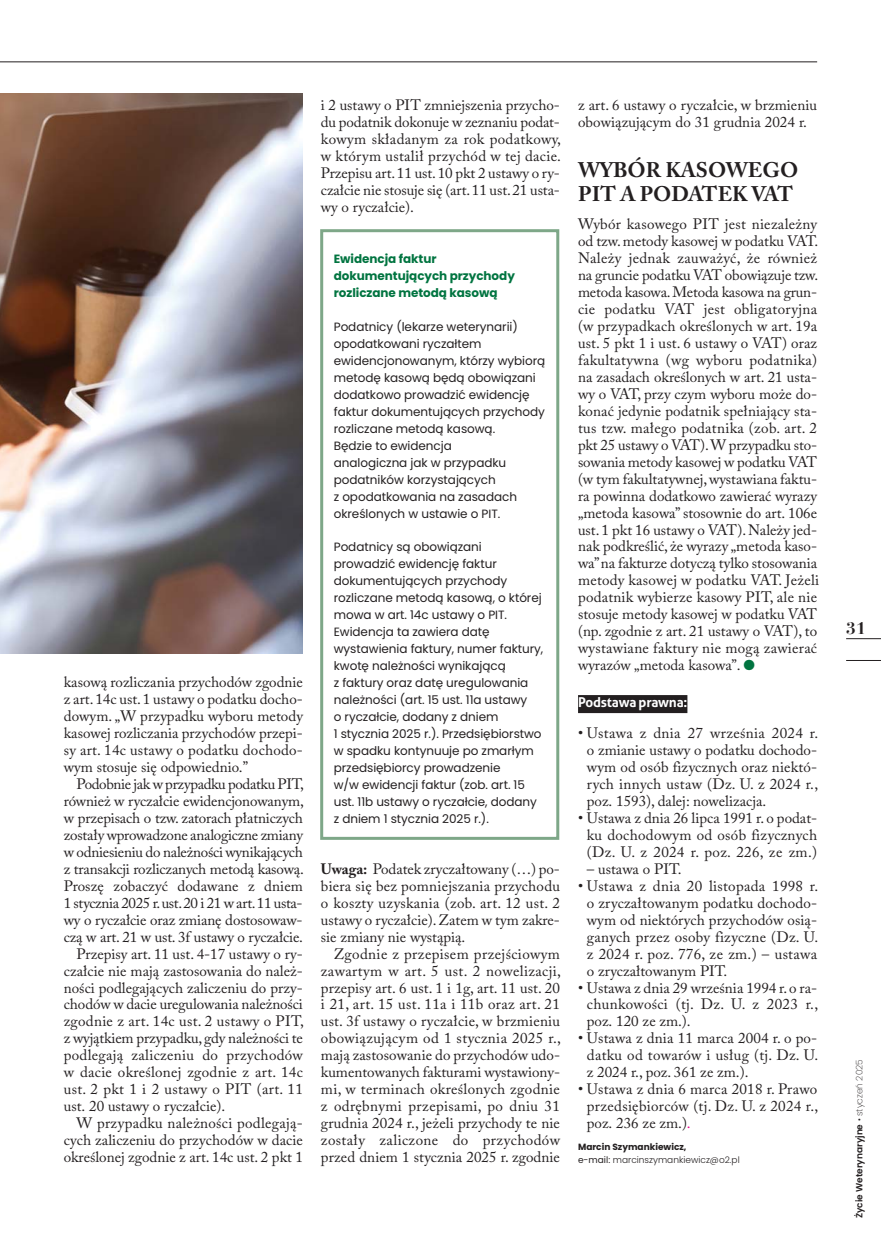
<style>
.page{position:relative;width:881px;height:1234px;background:#fff}
.page>*{position:absolute;margin:0;border:0;box-sizing:border-box;transform-origin:0 0}
.t1{font:700 21px/23.7px "Adobe Caslon Pro";color:#231f20}
.t2{font:700 18px "Bauer Bodni EU";color:#231f20}
.t3{font:15px/17px "Adobe Caslon Pro";color:#231f20;text-align:justify}
.t4{font:15px/17px "Adobe Caslon Pro";letter-spacing:.02em;color:#231f20;text-align:center}
.t5{font:15px "Adobe Caslon Pro";letter-spacing:-.02em;color:#231f20}
.t6{font:15px "Adobe Caslon Pro";letter-spacing:-.025em;color:#231f20}
.t7{font:700 13.5px "Aller";letter-spacing:-.015em;color:#fff}
.t8{font:12px/17px "Poppins";letter-spacing:-.005em;color:#231f20}
.t9{font:700 12px/17px "Poppins";letter-spacing:-.005em;color:#007440}
.t10{font:300 9px/12.9px "Poppins";color:#231f20}
.t11{font:600 9px "Poppins";color:#231f20}
.s1{font-weight:700}
.s2{color:#007440}
.s3{color:#ec008c}
.s4{font-weight:400}
.s5{font-weight:200}
</style>
<div class="page">
<hr style="left:845px;top:638px;width:35px;height:1px;background:#231f20">
<hr style="left:845px;top:660px;width:35px;height:1px;background:#231f20">
<hr style="left:0;top:62px;width:816px;height:1px;background:#231f20">
<div style="left:578px;top:695px;width:109px;height:18px;background:#231f20"></div>
<img style="left:0;top:94px;width:303px;height:559px">
<div style="left:320px;top:229px;width:239px;height:610px;border:3px solid #7ea788"></div>
<p class="t3" style="left:64px;top:675px;width:240px">ka so wą roz li cza nia przy cho dów zgod nie z art. 14c ust. 1 usta wy o po dat ku do cho - do wym. „W przy pad ku wy bo ru me to dy ka so wej roz li cza nia przy cho dów prze pi - sy art. 14c usta wy o po dat ku do cho do - wym sto su je się od po wied nio.”</p>
<p class="t6" style="left:77px;top:778px;width:229px">Po dob nie jak w przy pad ku po dat ku PIT,</p>
<p class="t3" style="left:64px;top:793px;width:241px">rów nież w ry czał cie ewi den cjo no wa nym,</p>
<p class="t3" style="left:64px;top:810px;width:240px">w prze pi sach o tzw. za to rach płat ni czych</p>
<p class="t3" style="left:64px;top:827px;width:240px">zo sta ły wpro wa dzo ne ana lo gicz ne zmia ny</p>
<p class="t3" style="left:64px;top:844px;width:240px">w od nie sie niu do na leż no ści wy ni ka ją cych</p>
<p class="t3" style="left:64px;top:861px;width:241px">z trans ak cji roz li cza nych me to dą ka so wą.</p>
<p class="t3" style="left:64px;top:878px;width:240px">Pro szę zo ba czyć do da wa ne z dniem</p>
<p class="t5" style="left:64px;top:896px;width:240px">1 stycz nia 2025 r. ust. 20 i 21 w art. 11 usta -</p>
<p class="t3" style="left:64px;top:912px;width:240px">wy o ry czał cie oraz zmia nę do sto so waw -</p>
<p class="t3" style="left:64px;top:929px;width:240px">czą w art. 21 w ust. 3f usta wy o ry czał cie.</p>
<p class="t3" style="left:77px;top:946px;width:228px">Prze pi sy art. 11 ust. 4-17 usta wy o ry -</p>
<p class="t3" style="left:64px;top:963px;width:240px">czał cie nie ma ją za sto so wa nia do na leż -</p>
<p class="t3" style="left:64px;top:980px;width:240px">no ści pod le ga ją cych za li cze niu do przy -</p>
<p class="t3" style="left:64px;top:997px;width:240px">cho dów w da cie ure gu lo wa nia na leż no ści</p>
<p class="t4" style="left:64px;top:1014px;width:241px">zgod nie z art. 14c ust. 2 usta wy o PIT,</p>
<p class="t3" style="left:64px;top:1031px;width:240px">z wy jąt kiem przy pad ku, gdy na leż no ści te</p>
<p class="t4" style="left:64px;top:1048px;width:240px">pod le ga ją za li cze niu do przy cho dów</p>
<p class="t4" style="left:64px;top:1065px;width:240px">w da cie okre ślo nej zgod nie z art. 14c</p>
<p class="t4" style="left:64px;top:1082px;width:240px">ust. 2 pkt 1 i 2 usta wy o PIT (art. 11</p>
<p class="t3" style="left:64px;top:1099px;width:163px">ust. 20 usta wy o ry czał cie).</p>
<p class="t4" style="left:77px;top:1116px;width:228px">W przy pad ku na leż no ści pod le ga ją -</p>
<p class="t3" style="left:64px;top:1132px;width:240px">cych za li cze niu do przy cho dów w da cie</p>
<p class="t3" style="left:64px;top:1149px;width:240px">okre ślo nej zgod nie z art. 14c ust. 2 pkt 1</p>
<p class="t3" style="left:321px;top:99px;width:241px">i 2 usta wy o PIT zmniej sze nia przy cho - du po dat nik do ko nu je w ze zna niu po dat - ko wym skła da nym za rok po dat ko wy, w któ rym usta lił przy chód w tej da cie.<br>Prze pi su art. 11 ust. 10 pkt 2 usta wy o ry - czał cie nie sto su je się (art. 11 ust. 21 usta - wy o ry czał cie).</p>
<p class="t9" style="left:333px;top:250px;width:182px">Ewidencja faktur dokumentujących przychody rozliczane metodą kasową</p>
<p class="t8" style="left:333px;top:319px;width:213px">Podatnicy (lekarze weterynarii) opodatkowani ryczałtem ewidencjonowanym, którzy wybiorą metodę kasową będą obowiązani dodatkowo prowadzić ewidencję faktur dokumentujących przychody rozliczane metodą kasową.<br>Będzie to ewidencja<br>analogiczna jak w przypadku podatników korzystających<br>z opodatkowania na zasadach określonych w ustawie o PIT.</p>
<p class="t8" style="left:333px;top:540px;width:211px">Podatnicy są obowiązani prowadzić ewidencję faktur dokumentujących przychody rozliczane metodą kasową, o której mowa w art. 14c ustawy o PIT.<br>Ewidencja ta zawiera datę wystawienia faktury, numer faktury, kwotę należności wynikającą<br>z faktury oraz datę uregulowania należności (art. 15 ust. 11a ustawy<br>o ryczałcie, dodany z dniem<br>1 stycznia 2025 r.). Przedsiębiorstwo w spadku kontynuuje po zmarłym przedsiębiorcy prowadzenie<br>w/w ewidencji faktur (zob. art. 15 ust. 11b ustawy o ryczałcie, dodany z dniem 1 stycznia 2025 r.).</p>
<p class="t3" style="left:321px;top:861px;width:240px"><span class="s1">Uwa ga:</span> Po da tek zry czał to wa ny (…) po - bie ra się bez po mniej sza nia przy cho du o kosz ty uzy ska nia (zob. art. 12 ust. 2 usta wy o ry czał cie). Za tem w tym za kre - sie zmia ny nie wy stą pią.</p>
<p class="t3" style="left:321px;top:946px;width:241px;text-indent:13px">Zgod nie z prze pi sem przej ścio wym za war tym w art. 5 ust. 2 no we li za cji, prze pi sy art. 6 ust. 1 i 1g, art. 11 ust. 20 i 21, art. 15 ust. 11a i 11b oraz art. 21 ust. 3f usta wy o ry czał cie, w brzmie niu obo wią zu ją cym od 1 stycz nia 2025 r., ma ją za sto so wa nie do przy cho dów udo - ku men to wa nych fak tu ra mi wy sta wio ny - mi, w ter mi nach okre ślo nych zgod nie z od ręb ny mi prze pi sa mi, po dniu 31 grud nia 2024 r., je że li przy cho dy te nie zo sta ły za li czo ne do przy cho dów przed dniem 1 stycz nia 2025 r. zgod nie</p>
<p class="t3" style="left:578px;top:99px;width:240px">z art. 6 usta wy o ry czał cie, w brzmie niu obo wią zu ją cym do 31 grud nia 2024 r.</p>
<h1 class="t1" style="left:578px;top:160px;width:222px">WYBÓR KASOWEGO<br>PIT A PODATEK VAT</h1>
<p class="t3" style="left:578px;top:217px;width:242px;text-align:left">Wy bór ka so we go PIT jest nie za leż ny od tzw. me to dy ka so wej w po dat ku VAT.<br>Na le ży jed nak za uwa żyć, że rów nież na grun cie po dat ku VAT obo wią zu je tzw. me to da ka so wa. Me to da ka so wa na grun - cie po dat ku VAT jest ob li ga to ryj na (w przy pad kach okre ślo nych w art. 19a ust. 5 pkt 1 i ust. 6 usta wy o VAT) oraz fa kul ta tyw na (wg wy bo ru po dat ni ka) na za sa dach okre ślo nych w art. 21 usta - wy o VAT, przy czym wy bo ru mo że do - ko nać je dy nie po dat nik speł nia ją cy sta - tus tzw. ma łe go po dat nika (zob. art. 2 pkt 25 usta wy o VAT). W przy pad ku sto - so wa nia me to dy ka so wej w po dat ku VAT (w tym fa kul ta tyw nej, wy sta wia na fak tu - ra po win na do dat ko wo za wie rać wy ra zy „me to da ka so wa” sto sow nie do art. 106e ust. 1 pkt 16 usta wy o VAT). Na le ży jed - nak pod kre ślić, że wy ra zy „me to da ka so - wa” na fak tu rze do ty czą tyl ko sto so wa nia me to dy ka so wej w po dat ku VAT. Je że li po dat nik wy bie rze ka so wy PIT, ale nie sto su je me to dy ka so wej w po dat ku VAT (np. zgod nie z art. 21 usta wy o VAT), to wy sta wia ne fak tu ry nie mo gą za wie rać wy ra zów „me to da ka so wa”. <span class="s2">●</span></p>
<p class="t7" style="left:578px;top:694px;width:111px">Pod sta wa praw na:</p>
<p class="t3" style="left:586px;top:726px;width:233px;text-indent:-9px">• Usta wa z dnia 27 wrze śnia 2024 r. o zmia nie usta wy o po dat ku do cho do - wym od osób fi zycz nych oraz nie któ - rych in nych ustaw (Dz. U. z 2024 r., poz. 1593), da lej: no we li za cja.</p>
<p class="t4" style="left:578px;top:810px;width:240px">• Usta wa z dnia 26 lip ca 1991 r. o po dat - ku do cho do wym od osób fi zycz nych (Dz. U. z 2024 r. poz. 226, ze zm.)</p>
<p class="t3" style="left:586px;top:861px;width:96px">– usta wa o PIT.</p>
<p class="t3" style="left:586px;top:878px;width:233px;text-indent:-9px">• Usta wa z dnia 20 li sto pa da 1998 r. o zry czał to wa nym po dat ku do cho do - wym od nie któ rych przy cho dów osią - ga nych przez oso by fi zycz ne (Dz. U. z 2024 r. poz. 776, ze zm.) – usta wa o zry czał to wa nym PIT.</p>
<p class="t3" style="left:586px;top:980px;width:233px;text-indent:-9px">• Usta wa z dnia 29 wrze śnia 1994 r. o ra - chun ko wo ści (tj. Dz. U. z 2023 r., poz. 120 ze zm.).</p>
<p class="t3" style="left:586px;top:1031px;width:233px;text-indent:-9px">• Usta wa z dnia 11 mar ca 2004 r. o po - dat ku od to wa rów i usług (tj. Dz. U. z 2024 r., poz. 361 ze zm.).</p>
<p class="t3" style="left:586px;top:1082px;width:233px;text-indent:-9px">• Usta wa z dnia 6 mar ca 2018 r. Pra wo przed się bior ców (tj. Dz. U. z 2024 r., poz. 236 ze zm.)<span class="s3">.</span></p>
<p class="t10" style="left:578px;top:1140px;width:163px"><span class="s1">Marcin Szymankiewicz,<br></span><span class="s4">e-mail:</span> marcinszymankiewicz@o2.pl</p>
<p class="t2" style="left:845px;top:616px;width:21px">31</p>
<p class="t11" style="left:853px;top:1217px;width:160px;rotate:-90deg">Życie Weterynaryjne <span class="s5">• styczeń 2025</span></p>
</div>
